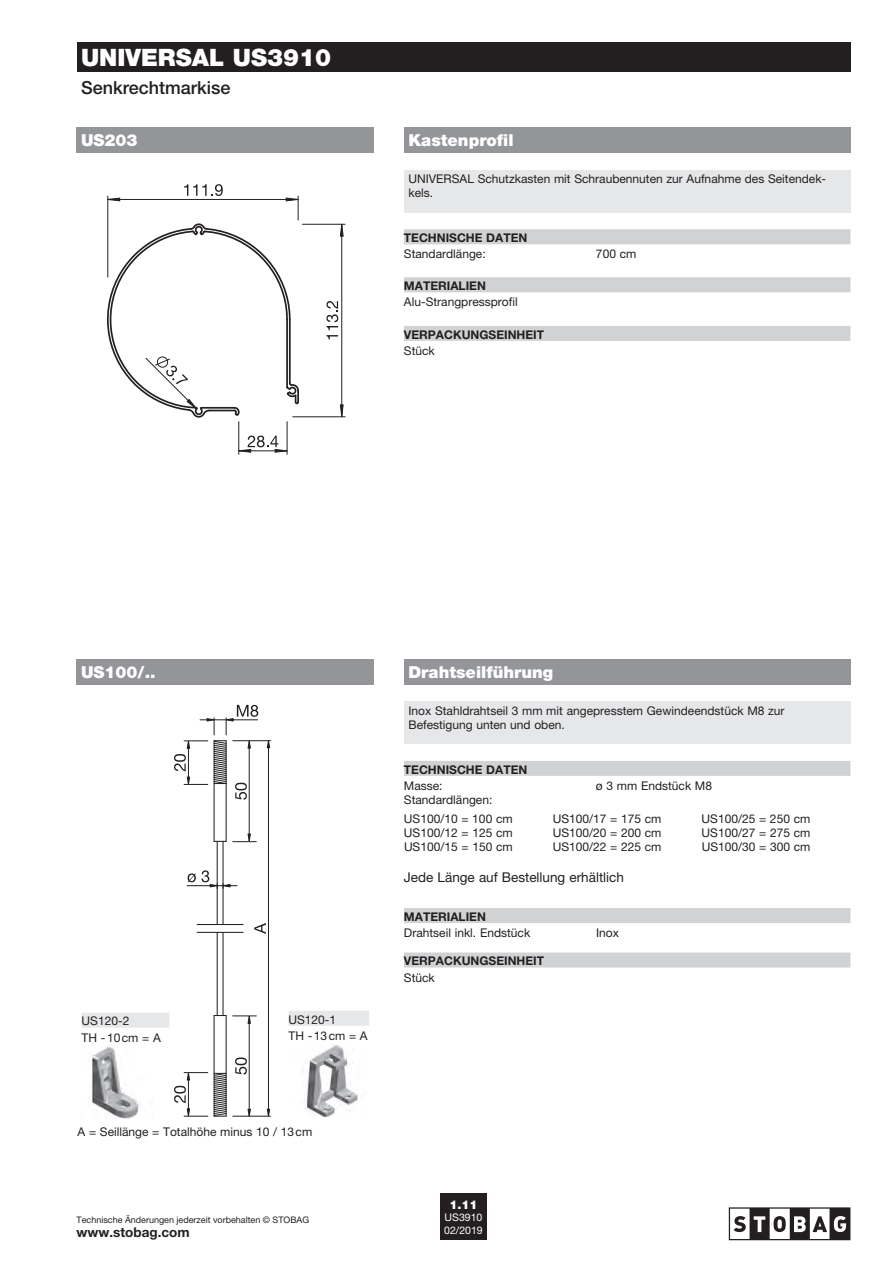
<style>
.page{position:relative;width:893px;height:1263px;background:#fff}
.page>*{position:absolute;margin:0;border:0;box-sizing:border-box;transform-origin:0 0}
.t1{font:900 24px "Helvetica Neue LT Pro";color:#fff}
.t2{font:500 18px "Helvetica Neue LT Pro";color:#231f20}
.t3{font:900 16.5px "Helvetica Neue LT Pro";color:#fff}
.t4{font:13.5px "Helvetica Neue LT Pro";color:#231f20}
.t5{font:700 13.5px "Helvetica Neue LT Pro";color:#231f20}
.t6{font:12px/14.2px "Helvetica Neue LT Pro";color:#231f20}
.t7{font:700 12px "Helvetica Neue LT Pro";color:#231f20}
.t8{font:900 12px "Helvetica Neue LT Pro";color:#fff}
.t9{font:10.5px "Helvetica Neue LT Pro";color:#fff}
.t10{font:9px "Helvetica Neue LT Pro";color:#231f20}
</style>
<div class="page">
<img style="left:304px;top:1045px;width:54px;height:72px">
<img style="left:92px;top:1046px;width:47px;height:72px">
<svg style="left:326px;top:301px;width:12px;height:38px"></svg>
<hr style="left:238px;top:422px;width:1px;height:32px;background:#231f20">
<hr style="left:287px;top:422px;width:1px;height:32px;background:#231f20">
<hr style="left:341px;top:224px;width:1px;height:193px;background:#231f20">
<hr style="left:303px;top:224px;width:42px;height:1px;background:#231f20">
<hr style="left:293px;top:416px;width:52px;height:1px;background:#231f20">
<svg style="left:238px;top:436px;width:50px;height:17px"></svg>
<svg style="left:339px;top:223px;width:5px;height:14px"></svg>
<svg style="left:339px;top:404px;width:5px;height:14px"></svg>
<svg style="left:107px;top:184px;width:193px;height:234px"></svg>
<hr style="left:197px;top:932px;width:46px;height:1px;background:#231f20">
<hr style="left:197px;top:924px;width:46px;height:1px;background:#231f20">
<hr style="left:217px;top:932px;width:1px;height:83px;background:#231f20">
<hr style="left:222px;top:932px;width:2px;height:83px;background:#231f20">
<hr style="left:226px;top:1015px;width:1px;height:101px;background:#231f20">
<hr style="left:214px;top:1015px;width:1px;height:101px;background:#231f20">
<hr style="left:226px;top:741px;width:1px;height:100px;background:#231f20">
<hr style="left:214px;top:741px;width:1px;height:100px;background:#231f20">
<hr style="left:222px;top:841px;width:2px;height:83px;background:#231f20">
<hr style="left:217px;top:841px;width:1px;height:83px;background:#231f20">
<hr style="left:233px;top:740px;width:38px;height:1px;background:#231f20">
<hr style="left:233px;top:1116px;width:38px;height:1px;background:#231f20">
<hr style="left:268px;top:748px;width:1px;height:361px;background:#231f20">
<svg style="left:266px;top:740px;width:5px;height:9px"></svg>
<svg style="left:266px;top:1108px;width:5px;height:9px"></svg>
<svg style="left:187px;top:870px;width:50px;height:18px"></svg>
<svg style="left:254px;top:923px;width:12px;height:11px"></svg>
<hr style="left:249px;top:748px;width:1px;height:86px;background:#231f20">
<svg style="left:233px;top:833px;width:23px;height:10px"></svg>
<hr style="left:249px;top:1023px;width:1px;height:86px;background:#231f20">
<svg style="left:233px;top:1015px;width:23px;height:9px"></svg>
<svg style="left:247px;top:1108px;width:5px;height:9px"></svg>
<svg style="left:174px;top:1067px;width:53px;height:50px"></svg>
<svg style="left:174px;top:705px;width:84px;height:95px"></svg>
<svg style="left:235px;top:1057px;width:12px;height:17px"></svg>
<div style="left:404px;top:128px;width:446px;height:25px;background:#939598"></div>
<div style="left:404px;top:170px;width:446px;height:43px;background:#e6e7e9"></div>
<div style="left:404px;top:326px;width:446px;height:15px;background:#d1d2d4"></div>
<div style="left:404px;top:229px;width:446px;height:15px;background:#d1d2d4"></div>
<div style="left:404px;top:277px;width:446px;height:15px;background:#d1d2d4"></div>
<div style="left:404px;top:659px;width:446px;height:26px;background:#939598"></div>
<div style="left:404px;top:702px;width:446px;height:42px;background:#e6e7e9"></div>
<div style="left:404px;top:761px;width:446px;height:15px;background:#d1d2d4"></div>
<div style="left:404px;top:908px;width:446px;height:15px;background:#d1d2d4"></div>
<div style="left:404px;top:952px;width:446px;height:15px;background:#d1d2d4"></div>
<div style="left:440px;top:1193px;width:47px;height:47px;background:#231f20"></div>
<div style="left:77px;top:43px;width:773px;height:29px;background:#231f20"></div>
<svg style="left:729px;top:1207px;width:121px;height:33px"></svg>
<div style="left:77px;top:128px;width:297px;height:25px;background:#939598"></div>
<div style="left:77px;top:659px;width:297px;height:26px;background:#939598"></div>
<div style="left:82px;top:1012px;width:87px;height:15px;background:#e6e7e9"></div>
<div style="left:288px;top:1011px;width:81px;height:15px;background:#e6e7e9"></div>
<h1 class="t1" style="left:81px;top:43px;width:252px">UNIVERSAL US3910</h1>
<h2 class="t2" style="left:81px;top:76px;width:151px">Senkrechtmarkise</h2>
<h3 class="t3" style="left:81px;top:130px;width:58px">US203</h3>
<h3 class="t3" style="left:408px;top:130px;width:107px">Kastenprofil</h3>
<p class="t6" style="left:408px;top:172px;width:419px">UNIVERSAL Schutzkasten mit Schraubennuten zur Aufnahme des Seitendec&shy;kels.</p>
<p class="t7" style="left:404px;top:230px;width:125px">TECHNISCHE DATEN</p>
<p class="t6" style="left:404px;top:247px;width:83px">Standardlänge:</p>
<p class="t6" style="left:596px;top:247px;width:42px">700 cm</p>
<p class="t7" style="left:404px;top:278px;width:83px">MATERIALIEN</p>
<p class="t6" style="left:404px;top:295px;width:115px">Alu-Strangpressprofil</p>
<p class="t7" style="left:404px;top:327px;width:142px">VERPACKUNGSEINHEIT</p>
<p class="t6" style="left:404px;top:343px;width:32px">Stück</p>
<h3 class="t3" style="left:81px;top:662px;width:76px">US100/..</h3>
<p class="t6" style="left:82px;top:1013px;width:81px;line-height:16.5px">US120-2<br>TH -10cm = A</p>
<p class="t6" style="left:288px;top:1011px;width:81px;line-height:16.5px">US120-1<br>TH -13cm = A</p>
<p class="t6" style="left:78px;top:1124px;width:236px">A = Seillänge = Totalhöhe minus 10 / 13cm</p>
<h3 class="t3" style="left:408px;top:662px;width:146px">Drahtseilführung</h3>
<p class="t6" style="left:408px;top:703px;width:378px">Inox Stahldrahtseil 3 mm mit angepresstem Gewindeendstück M8 zur<br>Befestigung unten und oben.</p>
<p class="t7" style="left:404px;top:762px;width:125px">TECHNISCHE DATEN</p>
<p class="t6" style="left:404px;top:778px;width:40px">Masse:</p>
<p class="t6" style="left:596px;top:778px;width:118px">ø 3 mm Endstück M8</p>
<p class="t6" style="left:404px;top:791px;width:110px;line-height:18.5px">Standardlängen:<br>US100/10 = 100 cm</p>
<p class="t6" style="left:553px;top:811px;width:110px">US100/17 = 175 cm</p>
<p class="t6" style="left:702px;top:811px;width:110px">US100/25 = 250 cm</p>
<p class="t6" style="left:404px;top:825px;width:110px">US100/12 = 125 cm</p>
<p class="t6" style="left:553px;top:825px;width:110px">US100/20 = 200 cm</p>
<p class="t6" style="left:702px;top:825px;width:110px">US100/27 = 275 cm</p>
<p class="t6" style="left:404px;top:840px;width:110px">US100/15 = 150 cm</p>
<p class="t6" style="left:553px;top:840px;width:110px">US100/22 = 225 cm</p>
<p class="t6" style="left:702px;top:840px;width:110px">US100/30 = 300 cm</p>
<p class="t4" style="left:404px;top:869px;width:222px">Jede Länge auf Bestellung erhältlich</p>
<p class="t7" style="left:404px;top:909px;width:83px">MATERIALIEN</p>
<p class="t6" style="left:404px;top:926px;width:128px">Drahtseil inkl. Endstück</p>
<p class="t6" style="left:596px;top:926px;width:24px">Inox</p>
<p class="t7" style="left:404px;top:953px;width:142px">VERPACKUNGSEINHEIT</p>
<p class="t6" style="left:404px;top:970px;width:32px">Stück</p>
<p class="t8" style="left:449px;top:1197px;width:30px">1.11</p>
<p class="t9" style="left:445px;top:1211px;width:39px">US3910</p>
<p class="t10" style="left:77px;top:1214px;width:234px">Technische Änderungen jederzeit vorbehalten © STOBAG</p>
<p class="t5" style="left:77px;top:1224px;width:115px">www.stobag.com</p>
<p class="t9" style="left:444px;top:1224px;width:40px">02/2019</p>
</div>
